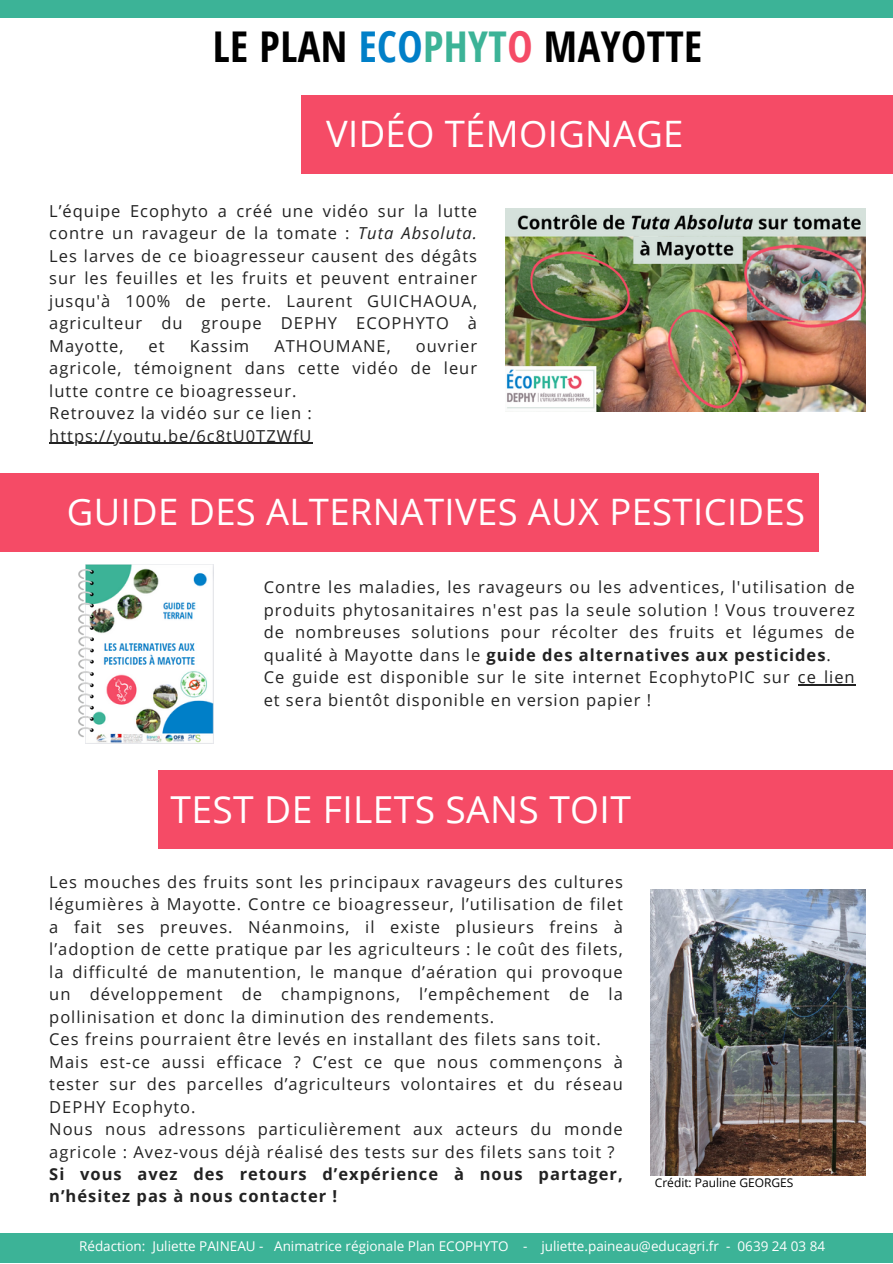
<style>
.page{position:relative;width:893px;height:1264px;background:#fff}
.page>*{position:absolute;margin:0;border:0;box-sizing:border-box;transform-origin:0 0}
.t1{font:700 42.45px "Open Sans Condensed";letter-spacing:.01em;color:#000}
.t2{font:37.2px "Open Sans";letter-spacing:.01em;color:#fff}
.t3{font:36.45px "Open Sans";letter-spacing:.01em;color:#fff}
.t4{font:16.5px/22.5px "Open Sans";letter-spacing:.06em;color:#222;text-align:justify}
.t5{font:700 16.5px/22.5px "Open Sans";letter-spacing:.06em;color:#222}
.t6{font:13.5px "Open Sans";color:#fff}
.t7{font:12px "Open Sans";color:#000}
.s1{color:#007fc8}
.s2{color:#3cb397}
.s3{color:#f54b66}
.s4{font-style:italic}
.s5{font-weight:700}
</style>
<div class="page">
<div style="left:0;top:0;width:892px;height:18px;background:#3cb397"></div>
<div style="left:0;top:1233px;width:892px;height:29px;background:#3cb397"></div>
<div style="left:301px;top:95px;width:591px;height:78px;background:#f54b66"></div>
<div style="left:159px;top:770px;width:733px;height:78px;background:#f54b66"></div>
<div style="left:0;top:473px;width:818px;height:78px;background:#f54b66"></div>
<img style="left:505px;top:209px;width:360px;height:202px">
<img style="left:86px;top:564px;width:127px;height:179px">
<img style="left:78px;top:569px;width:16px;height:170px">
<img style="left:650px;top:889px;width:215px;height:286px">
<hr style="left:797px;top:684px;width:58px;height:1px;background:#222">
<hr style="left:49px;top:443px;width:263px;height:1px;background:#222">
<p class="t1" style="left:213px;top:17px;width:491px">LE PLAN <span class="s1">ECO</span><span class="s2">PHYT</span><span class="s3">O</span> MAYOTTE</p>
<p class="t3" style="left:326px;top:108px;width:359px">VIDÉO TÉMOIGNAGE</p>
<p class="t4" style="left:49px;top:199px;width:429px">L’équipe Ecophyto a créé une vidéo sur la lutte contre un ravageur de la tomate : <span class="s4">Tuta Absoluta.<br></span>Les larves de ce bioagresseur causent des dégâts sur les feuilles et les fruits et peuvent entrainer jusqu'à 100% de perte. Laurent GUICHAOUA, agriculteur du groupe DEPHY ECOPHYTO à Mayotte,</p>
<p class="t4" style="left:49px;top:334px;width:429px;text-indent:366px">ouvrier agricole, témoignent dans cette vidéo de leur lutte contre ce bioagresseur.</p>
<p class="t4" style="left:49px;top:401px;width:264px">Retrouvez la vidéo sur ce lien :</p>
<p class="t4" style="left:49px;top:424px;width:264px">https://youtu.be/6c8tU0TZWfU</p>
<p class="t4" style="left:148px;top:334px;width:18px">et</p>
<p class="t4" style="left:190px;top:334px;width:61px">Kassim</p>
<p class="t4" style="left:274px;top:334px;width:118px">ATHOUMANE,</p>
<p class="t3" style="left:67px;top:486px;width:739px">GUIDE DES ALTERNATIVES AUX PESTICIDES</p>
<p class="t4" style="left:264px;top:576px;width:592px">Contre les maladies, les ravageurs ou les adventices, l'utilisation de produits phytosanitaires n'est pas la seule solution ! Vous trouverez de nombreuses solutions pour récolter des fruits et légumes de qualité à Mayotte dans le <span class="s5">guide des alternatives aux pesticides</span>.</p>
<p class="t4" style="left:264px;top:665px;width:592px">Ce guide est disponible sur le site internet EcophytoPIC sur ce lien et sera bientôt disponible en version papier !</p>
<p class="t2" style="left:170px;top:783px;width:462px">TEST DE FILETS SANS TOIT</p>
<p class="t4" style="left:49px;top:870px;width:575px">Les mouches des fruits sont les principaux ravageurs des cultures légumières à Mayotte. Contre ce bioagresseur, l’utilisation de filet a fait ses preuves. Néanmoins, il existe plusieurs freins à l’adoption de cette pratique par les agriculteurs : le coût des filets, la difficulté de manutention, le manque d’aération qui provoque un développement de champignons, l’empêchement de la pollinisation et donc la diminution des rendements.</p>
<p class="t4" style="left:49px;top:1027px;width:553px">Ces freins pourraient être levés en installant des filets sans toit.</p>
<p class="t4" style="left:49px;top:1049px;width:575px">Mais est-ce aussi efficace ? C’est ce que nous commençons à tester sur des parcelles d’agriculteurs volontaires et du réseau DEPHY Ecophyto.</p>
<p class="t4" style="left:49px;top:1117px;width:575px">Nous nous adressons particulièrement aux acteurs du monde agricole : Avez-vous déjà réalisé des tests sur des filets sans toit ?</p>
<p class="t5" style="left:49px;top:1162px;width:575px">Si vous avez des retours d’expérience à nous partager, n’hésitez pas à nous contacter !</p>
<p class="t7" style="left:654px;top:1173px;width:140px">Crédit: Pauline GEORGES</p>
<p class="t6" style="left:79px;top:1235px;width:747px">Rédaction: Juliette PAINEAU - Animatrice régionale Plan ECOPHYTO - juliette.paineau@educagri.fr - 0639 24 03 84</p>
</div>
